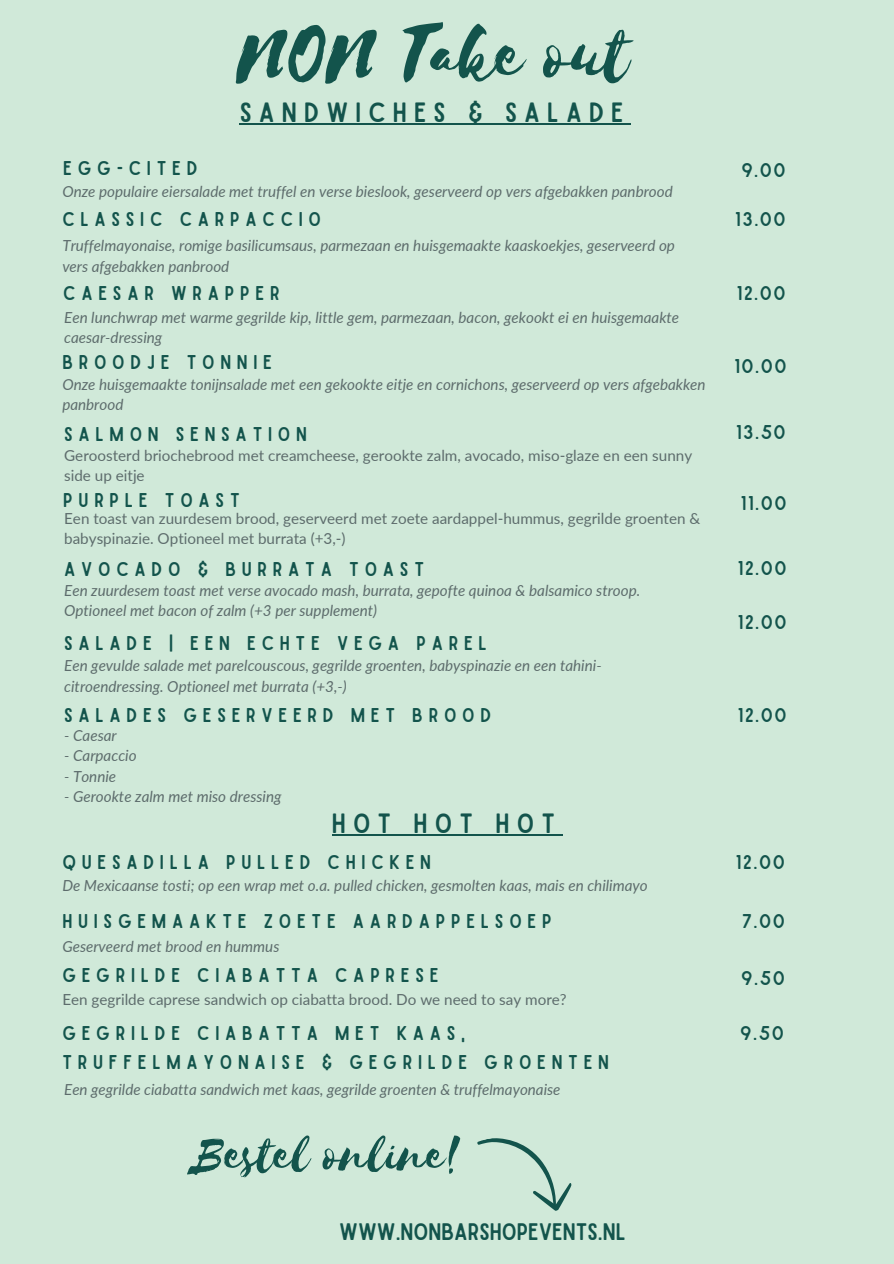
<style>
.page{position:relative;width:894px;height:1264px;background:#fff}
.page>*{position:absolute;margin:0;border:0;box-sizing:border-box;transform-origin:0 0}
.t1{font:84.75px "Selima";color:#13544c}
.t2{font:55.2px "Selima";color:#13544c}
.t3{font:26.7px "Sailors";letter-spacing:.27em;color:#13544c}
.t4{font:22.8px "Sailors";color:#13544c}
.t5{font:19.05px/28.5px "Sailors";letter-spacing:.3em;color:#13544c}
.t6{font:italic 15.15px/20.2px "Lato";color:#5d6c6c}
.t7{font:15.15px/20.2px "Lato";color:#5d6c6c}
</style>
<div class="page">
<div style="left:0;top:0;width:893px;height:1263px;background:#d0e9d9"></div>
<svg style="left:477px;top:1138px;width:94px;height:72px"></svg>
<hr style="left:239px;top:123px;width:391px;height:2px;background:#13544c">
<hr style="left:332px;top:834px;width:230px;height:1px;background:#13544c">
<h1 class="t1" style="left:240px;top:8px;width:392px">NON Take out</h1>
<h3 class="t3" style="left:239px;top:93px;width:385px">SANDWICHES &amp; SALADE</h3>
<p class="t5" style="left:63px;top:153px;width:136px">EGG-CITED</p>
<p class="t5" style="left:62px;top:204px;width:260px">CLASSIC CARPACCIO</p>
<p class="t6" style="left:62px;top:181px;width:611px">Onze populaire eiersalade met truffel en verse bieslook, geserveerd op vers afgebakken panbrood</p>
<p class="t6" style="left:62px;top:235px;width:614px">Truffelmayonaise, romige basilicumsaus, parmezaan en huisgemaakte kaaskoekjes, geserveerd op vers afgebakken panbrood</p>
<p class="t5" style="left:741px;top:155px;width:46px">9.00</p>
<p class="t5" style="left:735px;top:204px;width:52px">13.00</p>
<p class="t5" style="left:63px;top:277px;width:218px">CAESAR WRAPPER</p>
<p class="t5" style="left:736px;top:277px;width:50px">12.00</p>
<p class="t6" style="left:64px;top:306px;width:616px">Een lunchwrap met warme gegrilde kip, little gem, parmezaan, bacon, gekookt ei en huisgemaakte caesar-dressing</p>
<p class="t5" style="left:62px;top:347px;width:211px">BROODJE TONNIE</p>
<p class="t5" style="left:734px;top:351px;width:54px">10.00</p>
<p class="t6" style="left:62px;top:373px;width:644px">Onze huisgemaakte tonijnsalade met een gekookte eitje en cornichons, geserveerd op vers afgebakken panbrood</p>
<p class="t5" style="left:64px;top:418px;width:244px">SALMON SENSATION</p>
<p class="t7" style="left:64px;top:445px;width:629px">Geroosterd briochebrood met creamcheese, gerookte zalm, avocado, miso-glaze en een sunny side up eitje</p>
<p class="t5" style="left:63px;top:485px;width:178px">PURPLE TOAST</p>
<p class="t7" style="left:64px;top:508px;width:637px">Een toast van zuurdesem brood, geserveerd met zoete aardappel-hummus, gegrilde groenten &amp; babyspinazie. Optioneel met burrata (+3,-)</p>
<p class="t5" style="left:64px;top:553px;width:361px">AVOCADO &amp; BURRATA TOAST</p>
<p class="t6" style="left:64px;top:579px;width:577px">Een zuurdesem toast met verse avocado mash, burrata, gepofte quinoa &amp; balsamico stroop.<br>Optioneel met bacon of zalm (+3 per supplement)</p>
<p class="t5" style="left:64px;top:627px;width:424px">SALADE | EEN ECHTE VEGA PAREL</p>
<p class="t6" style="left:64px;top:655px;width:539px">Een gevulde salade met parelcouscous, gegrilde groenten, babyspinazie en een tahini&shy;citroendressing. Optioneel met burrata (+3,-)</p>
<p class="t5" style="left:64px;top:699px;width:428px">SALADES GESERVEERD MET BROOD</p>
<p class="t6" style="left:64px;top:725px;width:54px">- Caesar</p>
<p class="t6" style="left:64px;top:745px;width:74px">- Carpaccio</p>
<p class="t6" style="left:64px;top:765px;width:54px">- Tonnie</p>
<p class="t6" style="left:64px;top:785px;width:219px">- Gerookte zalm met miso dressing</p>
<h3 class="t3" style="left:332px;top:803px;width:225px">HOT HOT HOT</h3>
<p class="t5" style="left:62px;top:847px;width:370px">QUESADILLA PULLED CHICKEN</p>
<p class="t6" style="left:62px;top:875px;width:586px">De Mexicaanse tosti; op een wrap met o.a. pulled chicken, gesmolten kaas, mais en chilimayo</p>
<p class="t5" style="left:62px;top:905px;width:490px">HUISGEMAAKTE ZOETE AARDAPPELSOEP</p>
<p class="t6" style="left:62px;top:935px;width:218px">Geserveerd met brood en hummus</p>
<p class="t5" style="left:735px;top:416px;width:51px">13.50</p>
<p class="t5" style="left:740px;top:487px;width:47px">11.00</p>
<p class="t5" style="left:737px;top:553px;width:50px">12.00</p>
<p class="t5" style="left:737px;top:606px;width:50px">12.00</p>
<p class="t5" style="left:737px;top:699px;width:50px">12.00</p>
<p class="t5" style="left:735px;top:847px;width:50px">12.00</p>
<p class="t5" style="left:742px;top:905px;width:44px">7.00</p>
<p class="t5" style="left:62px;top:959px;width:377px">GEGRILDE CIABATTA CAPRESE</p>
<p class="t5" style="left:741px;top:962px;width:45px">9.50</p>
<p class="t7" style="left:62px;top:989px;width:505px">Een gegrilde caprese sandwich op ciabatta brood. Do we need to say more?</p>
<p class="t5" style="left:62px;top:1017px;width:548px">GEGRILDE CIABATTA MET KAAS,<br>TRUFFELMAYONAISE &amp; GEGRILDE GROENTEN</p>
<p class="t6" style="left:64px;top:1078px;width:497px">Een gegrilde ciabatta sandwich met kaas, gegrilde groenten &amp; truffelmayonaise</p>
<h2 class="t2" style="left:194px;top:1124px;width:271px">Bestel online!</h2>
<h3 class="t4" style="left:339px;top:1215px;width:288px">WWW.NONBARSHOPEVENTS.NL</h3>
<p class="t5" style="left:740px;top:1017px;width:45px">9.50</p>
</div>
